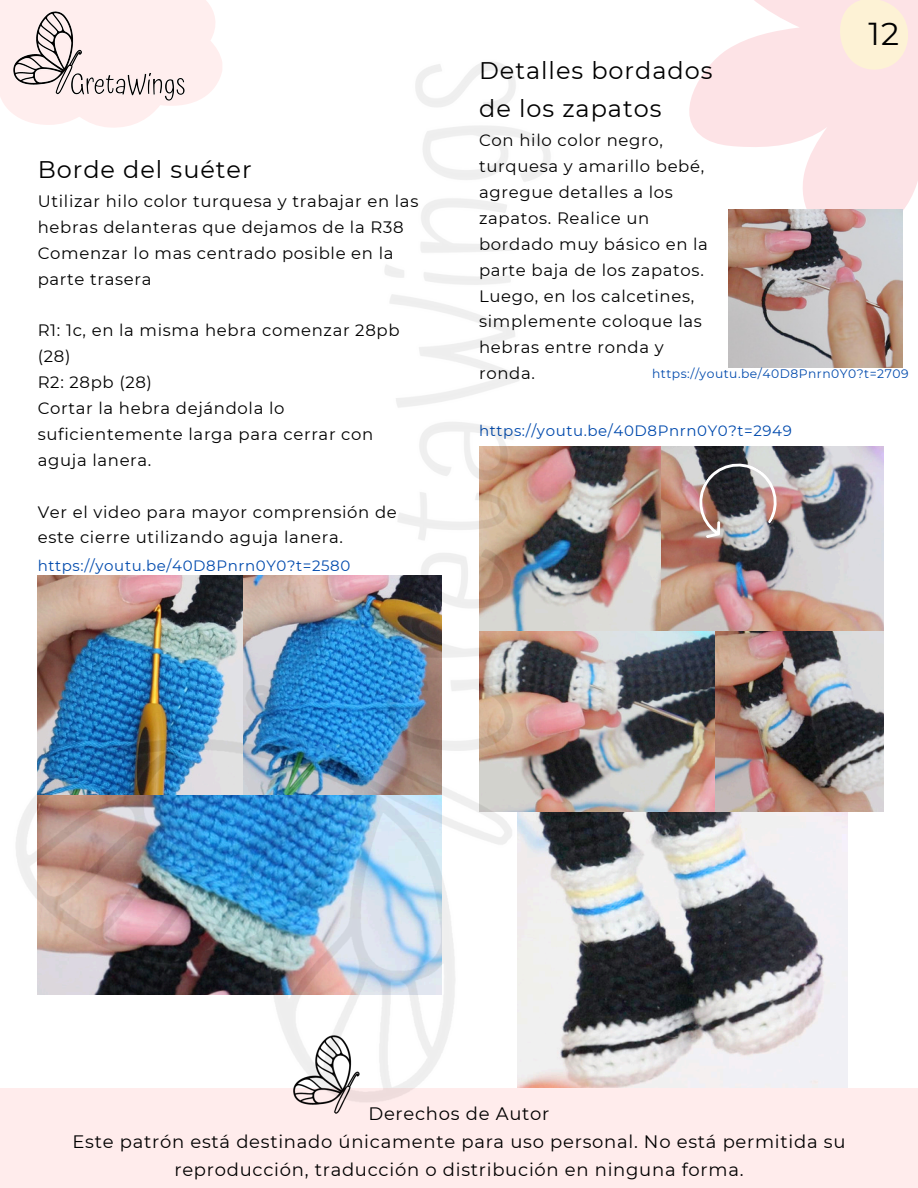
<style>
.page{position:relative;width:918px;height:1188px;background:#fff}
.page>*{position:absolute;margin:0;border:0;box-sizing:border-box;transform-origin:0 0}
.t1{font:31.65px "Montserrat";color:#000}
.t2{font:24px/38.2px "Montserrat";letter-spacing:.04em;color:#000}
.t3{font:18px/28.2px "Montserrat";letter-spacing:.04em;color:#000;text-align:center}
.t4{font:16.5px/25.8px "Montserrat";letter-spacing:.04em;color:#000}
.t5{font:15px "Montserrat";letter-spacing:.04em;color:#004aad}
.t6{font:12.3px "Montserrat";letter-spacing:.04em;color:#004aad}
</style>
<div class="page">
<div style="left:0;top:0;width:222px;height:128px;background:#ffecec"></div>
<img style="left:36px;top:11px;width:46px;height:43px">
<svg style="left:689px;top:0;width:229px;height:210px;fill:#fde3e6"></svg>
<svg style="left:834px;top:0;width:78px;height:70px;background:#fdedda"></svg>
<div style="left:0;top:1088px;width:918px;height:100px;background:#ffecec"></div>
<img style="left:306px;top:1104px;width:37px;height:10px">
<img style="left:728px;top:209px;width:175px;height:159px">
<img style="left:565px;top:446px;width:318px;height:365px">
<img style="left:681px;top:449px;width:110px;height:113px">
<img style="left:565px;top:812px;width:282px;height:276px">
<img style="left:13px;top:54px;width:552px;height:1050px">
<p class="t2" style="left:38px;top:150px;width:215px">Borde del suéter</p>
<p class="t4" style="left:38px;top:188px;width:382px">Utilizar hilo color turquesa y trabajar en las hebras delanteras que dejamos de la R38<br>Comenzar lo mas centrado posible en la parte trasera</p>
<p class="t4" style="left:38px;top:318px;width:363px">R1: 1c, en la misma hebra comenzar 28pb (28)<br>R2: 28pb (28)<br>Cortar la hebra dejándola lo suficientemente larga para cerrar con aguja lanera.</p>
<h2 class="t4" style="left:38px;top:499px;width:361px">Ver el video para mayor comprensión de este cierre utilizando aguja lanera.</h2>
<p class="t5" style="left:38px;top:556px;width:314px">https://youtu.be/40D8Pnrn0Y0?t=2580</p>
<p class="t1" style="left:868px;top:14px;width:32px">12</p>
<p class="t2" style="left:479px;top:51px;width:235px">Detalles bordados de los zapatos</p>
<p class="t4" style="left:479px;top:128px;width:230px">Con hilo color negro, turquesa y amarillo bebé, agregue detalles a los zapatos. Realice un bordado muy básico en la parte baja de los zapatos.<br>Luego, en los calcetines, simplemente coloque las hebras entre ronda y ronda.</p>
<p class="t6" style="left:652px;top:366px;width:258px">https://youtu.be/40D8Pnrn0Y0?t=2709</p>
<p class="t5" style="left:479px;top:421px;width:314px">https://youtu.be/40D8Pnrn0Y0?t=2949</p>
<h1 class="t3" style="left:73px;top:1099px;width:774px">Derechos de Autor<br>Este patrón está destinado únicamente para uso personal. No está permitida su reproducción, traducción o distribución en ninguna forma.</h1>
</div>
